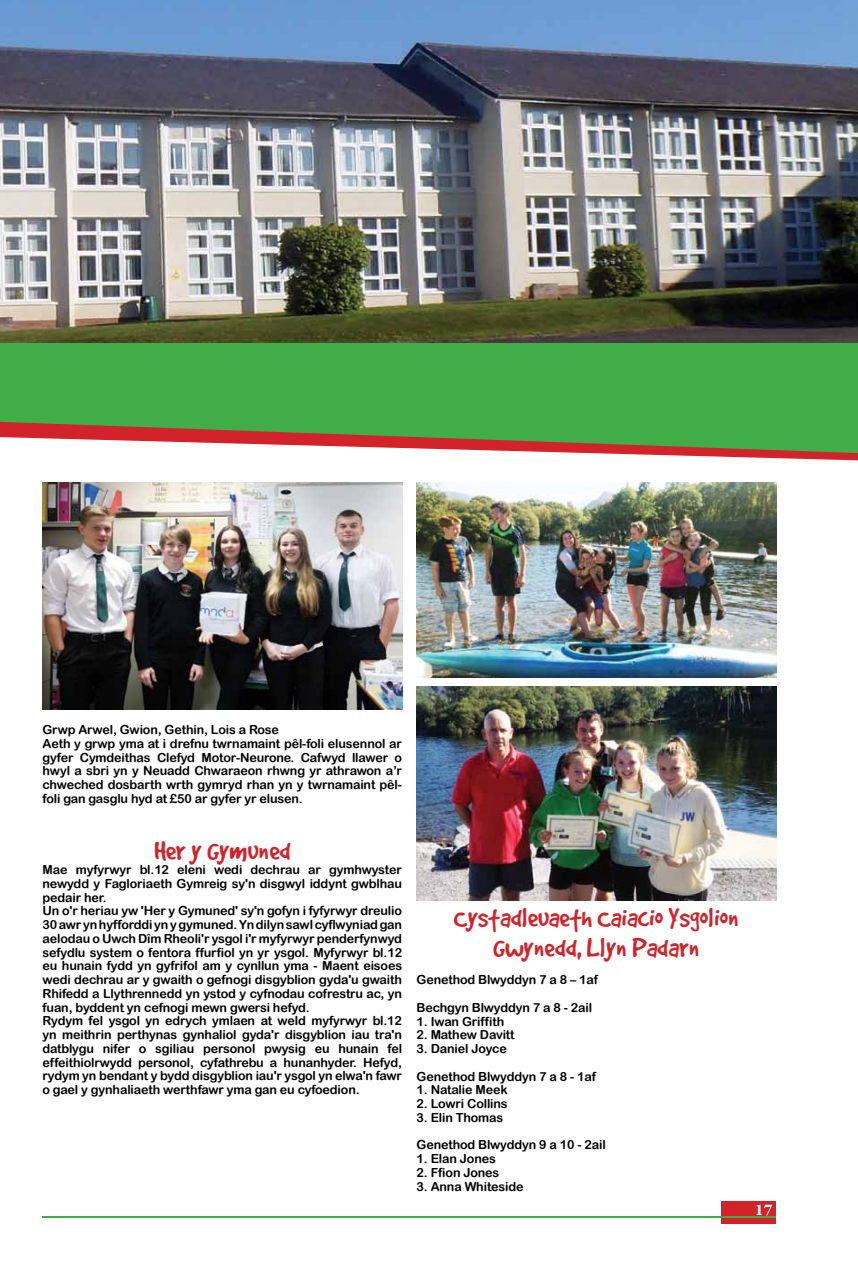
<style>
.page{position:relative;width:858px;height:1262px;background:#fff}
.page>*{position:absolute;margin:0;border:0;box-sizing:border-box;transform-origin:0 0}
.t1{font:30px/30px "Good Dog";color:#d2232a;text-align:center}
.t2{font:700 17.5px "Arno Pro";color:#fff}
.t3{font:12.5px/13.8px "Arial Rounded MT Bold";letter-spacing:-.01em;color:#000}
</style>
<div class="page">
<svg style="left:588px;top:453px;width:269px;height:7px"></svg>
<img style="left:0;top:0;width:857px;height:343px">
<svg style="left:0;top:343px;width:857px;height:110px;background:#57a44f"></svg>
<div style="left:721px;top:1200px;width:55px;height:23px;background:#d2232a"></div>
<hr style="left:42px;top:1216px;width:734px;height:1px;background:#41ad49">
<img style="left:416px;top:482px;width:360px;height:195px">
<img style="left:42px;top:482px;width:360px;height:227px">
<img style="left:416px;top:687px;width:360px;height:213px">
<p class="t3" style="left:43px;top:722px;width:361px">Grwp Arwel, Gwion, Gethin, Lois a Rose<br>Aeth y grwp yma at i drefnu twrnamaint pêl-foli elusennol ar gyfer Cymdeithas Clefyd Motor-Neurone. Cafwyd llawer o hwyl a sbri yn y Neuadd Chwaraeon rhwng yr athrawon a’r chweched dosbarth wrth gymryd rhan yn y twrnamaint pêl&shy;foli gan gasglu hyd at £50 ar gyfer yr elusen.</p>
<h1 class="t1" style="left:154px;top:835px;width:138px">Her y Gymuned</h1>
<p class="t3" style="left:43px;top:862px;width:361px">Mae myfyrwyr bl.12 eleni wedi dechrau ar gymhwyster newydd y Fagloriaeth Gymreig sy'n disgwyl iddynt gwblhau pedair her.<br>Un o'r heriau yw 'Her y Gymuned' sy'n gofyn i fyfyrwyr dreulio 30 awr yn hyfforddi yn y gymuned. Yn dilyn sawl cyflwyniad gan aelodau o Uwch Dîm Rheoli'r ysgol i'r myfyrwyr penderfynwyd sefydlu system o fentora ffurfiol yn yr ysgol. Myfyrwyr bl.12 eu hunain fydd yn gyfrifol am y cynllun yma - Maent eisoes wedi dechrau ar y gwaith o gefnogi disgyblion gyda'u gwaith Rhifedd a Llythrennedd yn ystod y cyfnodau cofrestru ac, yn fuan, byddent yn cefnogi mewn gwersi hefyd.<br>Rydym fel ysgol yn edrych ymlaen at weld myfyrwyr bl.12 yn meithrin perthynas gynhaliol gyda'r disgyblion iau tra'n datblygu nifer o sgiliau personol pwysig eu hunain fel effeithiolrwydd personol, cyfathrebu a hunanhyder. Hefyd, rydym yn bendant y bydd disgyblion iau'r ysgol yn elwa'n fawr o gael y gynhaliaeth werthfawr yma gan eu cyfoedion.</p>
<h1 class="t1" style="left:454px;top:901px;width:286px">Cystadleuaeth Caiacio Ysgolion<br>Gwynedd, Llyn Padarn</h1>
<p class="t3" style="left:416px;top:972px;width:183px">Genethod Blwyddyn 7 a 8 – 1af</p>
<p class="t3" style="left:416px;top:1000px;width:177px">Bechgyn Blwyddyn 7 a 8 - 2ail</p>
<p class="t3" style="left:416px;top:1014px;width:89px">1. Iwan Griffith</p>
<p class="t3" style="left:416px;top:1027px;width:100px">2. Mathew Davitt</p>
<p class="t3" style="left:416px;top:1041px;width:92px">3. Daniel Joyce</p>
<p class="t3" style="left:416px;top:1069px;width:181px">Genethod Blwyddyn 7 a 8 - 1af</p>
<p class="t3" style="left:416px;top:1082px;width:92px">1. Natalie Meek</p>
<p class="t3" style="left:416px;top:1096px;width:93px">2. Lowri Collins</p>
<p class="t3" style="left:416px;top:1103px;width:191px;line-height:27.5px">3. Elin Thomas<br>Genethod Blwyddyn 9 a 10 - 2ail</p>
<p class="t3" style="left:416px;top:1151px;width:81px">1. Elan Jones</p>
<p class="t3" style="left:416px;top:1165px;width:84px">2. Ffion Jones</p>
<p class="t3" style="left:416px;top:1179px;width:109px">3. Anna Whiteside</p>
<h2 class="t2" style="left:754px;top:1199px;width:19px">17</h2>
</div>
